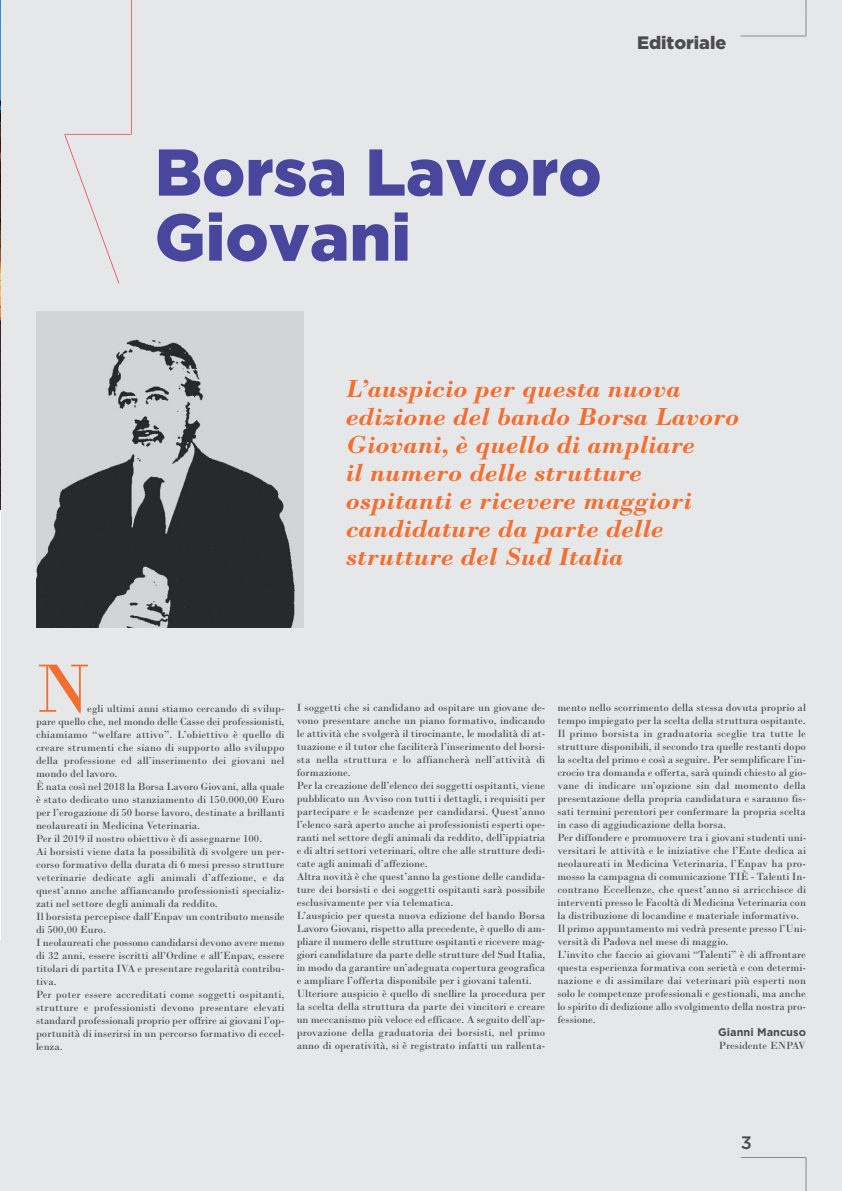
<style>
.page{position:relative;width:842px;height:1191px;background:#e6e7e8}
.page>*{position:absolute;margin:0;border:0;box-sizing:border-box;transform-origin:0 0}
.t1{font:72px "Bodoni";color:#f36f31}
.t2{font:900 66px/65px "Gotham";color:#49479d}
.t3{font:italic 700 26px/28px "Bodoni";color:#f36f31}
.t4{font:900 18px "Gotham";color:#4c4c4e}
.t5{font:500 18px "Gotham";color:#4c4c4e}
.t6{font:11px/13px "Bodoni";color:#4c4c4e}
.t7{font:700 11px "Gotham";color:#4c4c4e}
</style>
<div class="page">
<svg style="left:740px;top:1157px;width:67px;height:34px"></svg>
<svg style="left:740px;top:0;width:67px;height:37px"></svg>
<svg style="left:64px;top:0;width:68px;height:284px"></svg>
<hr style="left:0;top:0;width:1px;height:1191px;background:#208eca">
<svg style="left:0;top:1171px;width:1px;height:20px"></svg>
<img style="left:36px;top:312px;width:267px;height:316px">
<h3 class="t4" style="left:637px;top:36px;width:91px">Editoriale</h3>
<h2 class="t2" style="left:155px;top:144px;width:448px">Borsa Lavoro<br>Giovani</h2>
<h3 class="t3" style="left:346px;top:378px;width:395px">L’auspicio per questa nuova edizione del bando Borsa Lavoro<br>Giovani, è quello di ampliare<br>il numero delle strutture ospitanti e ricevere maggiori candidature da parte delle strutture del Sud Italia</h3>
<h1 class="t1" style="left:36px;top:664px;width:56px">N</h1>
<p class="t6" style="left:36px;top:703px;width:250px;text-indent:51px">egli ultimi anni stiamo cercando di svilup&shy;pare quello che, nel mondo delle Casse dei professionisti, chiamiamo “welfare attivo”. L’obiettivo è quello di creare strumenti che siano di supporto allo sviluppo della professione ed all’inserimento dei giovani nel mondo del lavoro.<br>È nata così nel 2018 la Borsa Lavoro Giovani, alla quale è stato dedicato uno stanziamento di 150.000,00 Euro per l’erogazione di 50 borse lavoro, destinate a brillanti neolaureati in Medicina Veterinaria.<br>Per il 2019 il nostro obiettivo è di assegnarne 100.<br>Ai borsisti viene data la possibilità di svolgere un per&shy;corso formativo della durata di 6 mesi presso strutture veterinarie dedicate agli animali d’affezione, e da quest’anno anche affiancando professionisti specializ&shy;zati nel settore degli animali da reddito.<br>Il borsista percepisce dall’Enpav un contributo mensile di 500,00 Euro.<br>I neolaureati che possono candidarsi devono avere meno di 32 anni, essere iscritti all’Ordine e all’Enpav, essere titolari di partita IVA e presentare regolarità contribu&shy;tiva.<br>Per poter essere accreditati come soggetti ospitanti, strutture e professionisti devono presentare elevati standard professionali proprio per offrire ai giovani l’op&shy;portunità di inserirsi in un percorso formativo di eccel&shy;lenza.</p>
<p class="t6" style="left:297px;top:702px;width:250px">I soggetti che si candidano ad ospitare un giovane de&shy;vono presentare anche un piano formativo, indicando le attività che svolgerà il tirocinante, le modalità di at&shy;tuazione e il tutor che faciliterà l’inserimento del borsi&shy;sta nella struttura e lo affiancherà nell’attività di formazione.<br>Per la creazione dell’elenco dei soggetti ospitanti, viene pubblicato un Avviso con tutti i dettagli, i requisiti per partecipare e le scadenze per candidarsi. Quest’anno l’elenco sarà aperto anche ai professionisti esperti ope&shy;ranti nel settore degli animali da reddito, dell’ippiatria e di altri settori veterinari, oltre che alle strutture dedi&shy;cate agli animali d’affezione.<br>Altra novità è che quest’anno la gestione delle candida&shy;ture dei borsisti e dei soggetti ospitanti sarà possibile esclusivamente per via telematica.<br>L’auspicio per questa nuova edizione del bando Borsa Lavoro Giovani, rispetto alla precedente, è quello di am&shy;pliare il numero delle strutture ospitanti e ricevere mag&shy;giori candidature da parte delle strutture del Sud Italia, in modo da garantire un’adeguata copertura geografica e ampliare l’offerta disponibile per i giovani talenti.<br>Ulteriore auspicio è quello di snellire la procedura per la scelta della struttura da parte dei vincitori e creare un meccanismo più veloce ed efficace. A seguito dell’ap&shy;provazione della graduatoria dei borsisti, nel primo anno di operatività, si è registrato infatti un rallenta-</p>
<p class="t6" style="left:557px;top:702px;width:251px">mento nello scorrimento della stessa dovuta proprio al tempo impiegato per la scelta della struttura ospitante.<br>Il primo borsista in graduatoria sceglie tra tutte le strutture disponibili, il secondo tra quelle restanti dopo la scelta del primo e così a seguire. Per semplificare l’in&shy;crocio tra domanda e offerta, sarà quindi chiesto al gio&shy;vane di indicare un’opzione sin dal momento della presentazione della propria candidatura e saranno fis&shy;sati termini perentori per confermare la propria scelta in caso di aggiudicazione della borsa.<br>Per diffondere e promuovere tra i giovani studenti uni&shy;versitari le attività e le iniziative che l’Ente dedica ai neolaureati in Medicina Veterinaria, l’Enpav ha pro&shy;mosso la campagna di comunicazione TIÈ - Talenti In&shy;contrano Eccellenze, che quest’anno si arricchisce di interventi presso le Facoltà di Medicina Veterinaria con la distribuzione di locandine e materiale informativo.<br>Il primo appuntamento mi vedrà presente presso l’Uni&shy;versità di Padova nel mese di maggio.<br>L’invito che faccio ai giovani “Talenti” è di affrontare questa esperienza formativa con serietà e con determi&shy;nazione e di assimilare dai veterinari più esperti non solo le competenze professionali e gestionali, ma anche lo spirito di dedizione allo svolgimento della nostra pro&shy;fessione.</p>
<p class="t7" style="left:718px;top:1026px;width:89px">Gianni Mancuso</p>
<p class="t6" style="left:719px;top:1040px;width:89px">Presidente ENPAV</p>
<h3 class="t5" style="left:741px;top:1135px;width:13px">3</h3>
</div>
